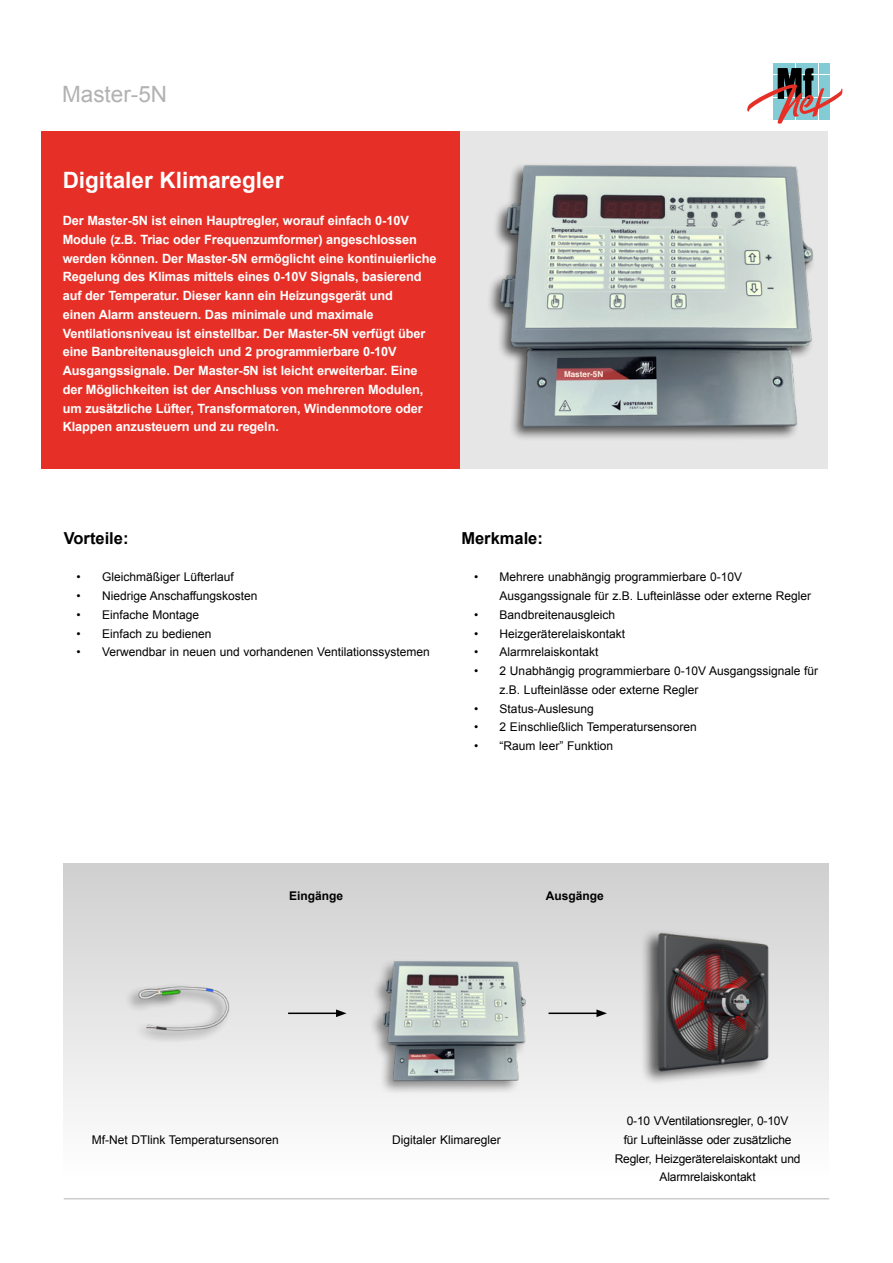
<style>
.page{position:relative;width:893px;height:1263px;background:#fff}
.page>*{position:absolute;margin:0;border:0;box-sizing:border-box;transform-origin:0 0}
.t1{font:700 22.5px "Arial";color:#fff}
.t2{font:22.5px "Arial";color:#b3b2b2}
.t3{font:700 16.5px "Arial";color:#000}
.t4{font:700 12.75px/18.8px "Arial";letter-spacing:-.01em;color:#fff}
.t5{font:12px/18.8px "Arial";color:#000}
.t6{font:700 12px "Arial";color:#000}
.t7{font:700 8.1px "Helvetica";color:#feefe1}
.t8{font:700 3px "Helvetica";color:#feefe1}
</style>
<div class="page">
<hr style="left:64px;top:1198px;width:765px;height:1px;background:#b3b2b2">
<div style="left:64px;top:863px;width:765px;height:313px;background:linear-gradient(to bottom,#cfcfcf,#fefefe)"></div>
<div style="left:41px;top:131px;width:419px;height:338px;background:#e63027"></div>
<div style="left:460px;top:131px;width:368px;height:338px;background:#e6e6e6"></div>
<div style="left:773px;top:64px;width:10px;height:10px;background:#84ccd5"></div>
<div style="left:785px;top:64px;width:10px;height:10px;background:#84ccd5"></div>
<div style="left:796px;top:64px;width:10px;height:10px;background:#84ccd5"></div>
<div style="left:807px;top:64px;width:11px;height:10px;background:#84ccd5"></div>
<div style="left:819px;top:64px;width:10px;height:10px;background:#84ccd5"></div>
<svg style="left:747px;top:68px;width:95px;height:56px"></svg>
<hr style="left:288px;top:1012px;width:50px;height:2px;background:#000">
<svg style="left:336px;top:1009px;width:11px;height:8px"></svg>
<hr style="left:549px;top:1012px;width:50px;height:2px;background:#000">
<svg style="left:596px;top:1009px;width:11px;height:8px"></svg>
<img style="left:106px;top:929px;width:159px;height:159px">
<img style="left:350px;top:937px;width:192px;height:158px">
<img style="left:489px;top:165px;width:324px;height:274px">
<img style="left:616px;top:918px;width:176px;height:188px">
<h1 class="t2" style="left:62px;top:80px;width:107px">Master-5N</h1>
<h1 class="t1" style="left:63px;top:165px;width:222px">Digitaler Klimaregler</h1>
<p class="t4" style="left:63px;top:212px;width:375px">Der Master-5N ist einen Hauptregler, worauf einfach 0-10V Module (z.B. Triac oder Frequenzumformer) angeschlossen werden können. Der Master-5N ermöglicht eine kontinuierliche Regelung des Klimas mittels eines 0-10V Signals, basierend auf der Temperatur. Dieser kann ein Heizungsgerät und<br>einen Alarm ansteuern. Das minimale und maximale Ventilationsniveau ist einstellbar. Der Master-5N verfügt über eine Banbreitenausgleich und 2 programmierbare 0-10V Ausgangssignale. Der Master-5N ist leicht erweiterbar. Eine der Möglichkeiten ist der Anschluss von mehreren Modulen, um zusätzliche Lüfter, Transformatoren, Windenmotore oder Klappen anzusteuern und zu regeln.</p>
<p class="t7" style="left:564px;top:369px;width:41px">Master-5N</p>
<h2 class="t3" style="left:64px;top:527px;width:66px">Vorteile:</h2>
<p class="t5" style="left:77px;top:568px;width:159px">• Gleichmäßiger Lüfterlauf</p>
<p class="t5" style="left:77px;top:587px;width:183px">• Niedrige Anschaffungskosten</p>
<p class="t5" style="left:77px;top:605px;width:124px">• Einfache Montage</p>
<p class="t5" style="left:77px;top:624px;width:136px">• Einfach zu bedienen</p>
<p class="t5" style="left:77px;top:643px;width:355px">• Verwendbar in neuen und vorhandenen Ventilationssystemen</p>
<h2 class="t3" style="left:461px;top:527px;width:83px">Merkmale:</h2>
<p class="t5" style="left:500px;top:568px;width:313px;text-indent:-26px">• Mehrere unabhängig programmierbare 0-10V<br>Ausgangssignale für z.B. Lufteinlässe oder externe Regler</p>
<p class="t5" style="left:474px;top:605px;width:142px">• Bandbreitenausgleich</p>
<p class="t5" style="left:474px;top:624px;width:152px">• Heizgeräterelaiskontakt</p>
<p class="t5" style="left:474px;top:643px;width:126px">• Alarmrelaiskontakt</p>
<p class="t5" style="left:500px;top:662px;width:320px;text-indent:-26px">• 2 Unabhängig programmierbare 0-10V Ausgangssignale für z.B. Lufteinlässe oder externe Regler</p>
<p class="t5" style="left:474px;top:699px;width:121px">• Status-Auslesung</p>
<p class="t5" style="left:474px;top:718px;width:224px">• 2 Einschließlich Temperatursensoren</p>
<p class="t5" style="left:474px;top:736px;width:140px">• “Raum leer” Funktion</p>
<p class="t6" style="left:289px;top:888px;width:56px">Eingänge</p>
<p class="t6" style="left:546px;top:888px;width:60px">Ausgänge</p>
<p class="t8" style="left:412px;top:1054px;width:16px">Master-5N</p>
<p class="t5" style="left:92px;top:1130px;width:189px">Mf-Net DTlink Temperatursensoren</p>
<p class="t5" style="left:392px;top:1130px;width:110px">Digitaler Klimaregler</p>
<p class="t5" style="left:615px;top:1112px;width:187px;text-align:center">0-10 VVentilationsregler, 0-10V<br>für Lufteinlässe oder zusätzliche<br>Regler, Heizgeräterelaiskontakt und<br>Alarmrelaiskontakt</p>
</div>
